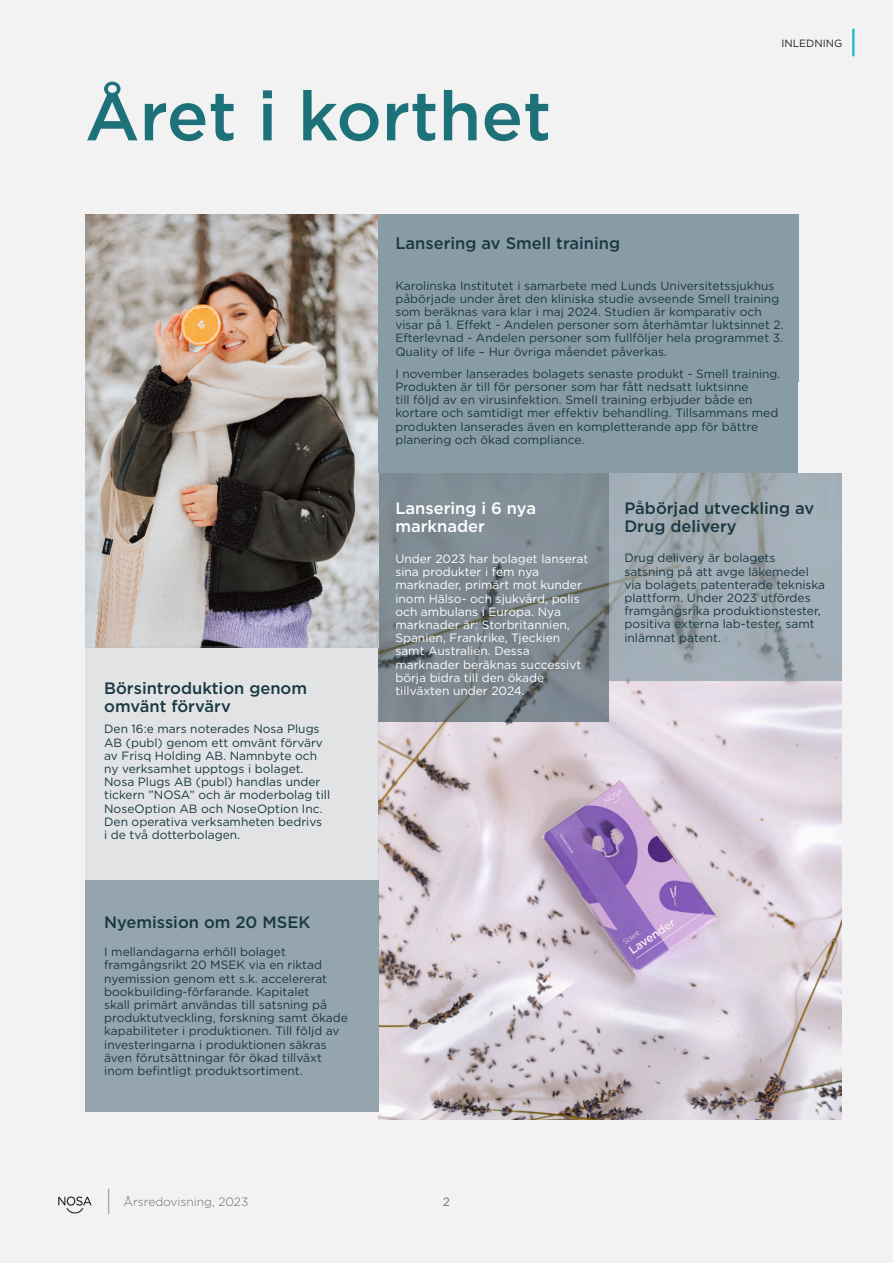
<style>
.page{position:relative;width:893px;height:1263px;background:#f2f2f2}
.page>*{position:absolute;margin:0;border:0;box-sizing:border-box;transform-origin:0 0}
._1__Rubrik{font:500 69px "Gotham";color:#1d7178}
.Brödtext{font:500 16.5px/18.1px "Gotham";color:#193841}
.Brödtext-2{font:500 16.5px/18.1px "Gotham";color:#fff}
.Brödtext-3{font:12px/13.2px "Gotham";color:#193841}
.Brödtext-4{font:12px/13.2px "Gotham";color:#fff}
.t1{font:300 12px "Gotham";color:#6d6d6d}
.t2{font:12px "Gotham";color:#6d6d6d}
.Kaptielrubrik{font:10.5px "Gotham";color:#231f20}
</style>
<div class="page">
<img style="left:379px;top:681px;width:463px;height:438px">
<div style="left:85px;top:880px;width:294px;height:232px;background:#94a5ae"></div>
<svg style="left:379px;top:472px;width:230px;height:250px;background:#7d878f"></svg>
<img style="left:85px;top:214px;width:294px;height:433px">
<div style="left:85px;top:646px;width:293px;height:234px;background:#e1e3e5"></div>
<div style="left:378px;top:214px;width:421px;height:258px;background:#889ca6"></div>
<svg style="left:609px;top:472px;width:233px;height:209px;background:#a0abb3"></svg>
<hr style="left:852px;top:30px;width:2px;height:25px;background:#19b5c9">
<img style="left:58px;top:1196px;width:34px;height:18px">
<svg style="left:108px;top:1189px;width:1px;height:24px"></svg>
<p class="_1__Rubrik" style="left:85px;top:71px;width:468px">Året i korthet</p>
<p class="Brödtext" style="left:395px;top:234px;width:226px">Lansering av Smell training</p>
<p class="Kaptielrubrik" style="left:781px;top:36px;width:62px">INLEDNING</p>
<p class="Brödtext-3" style="left:395px;top:278px;width:390px">Karolinska Institutet i samarbete med Lunds Universitetssjukhus påbörjade under året den kliniska studie avseende Smell training som beräknas vara klar i maj 2024. Studien är komparativ och visar på 1. Effekt - Andelen personer som återhämtar luktsinnet 2.<br>Efterlevnad - Andelen personer som fullföljer hela programmet 3.<br>Quality of life – Hur övriga måendet påverkas.</p>
<p class="Brödtext-3" style="left:395px;top:367px;width:387px">I november lanserades bolagets senaste produkt - Smell training.<br>Produkten är till för personer som har fått nedsatt luktsinne<br>till följd av en virusinfektion. Smell training erbjuder både en kortare och samtidigt mer effektiv behandling. Tillsammans med produkten lanserades även en kompletterande app för bättre planering och ökad compliance.</p>
<p class="Brödtext" style="left:104px;top:679px;width:204px">Börsintroduktion genom omvänt förvärv</p>
<p class="Brödtext-3" style="left:104px;top:722px;width:228px">Den 16:e mars noterades Nosa Plugs AB (publ) genom ett omvänt förvärv av Frisq Holding AB. Namnbyte och ny verksamhet upptogs i bolaget.<br>Nosa Plugs AB (publ) handlas under tickern ”NOSA” och är moderbolag till NoseOption AB och NoseOption Inc.<br>Den operativa verksamheten bedrivs<br>i de två dotterbolagen.</p>
<p class="Brödtext" style="left:104px;top:913px;width:208px">Nyemission om 20 MSEK</p>
<p class="Brödtext-3" style="left:104px;top:945px;width:245px">I mellandagarna erhöll bolaget framgångsrikt 20 MSEK via en riktad nyemission genom ett s.k. accelererat bookbuilding-förfarande. Kapitalet<br>skall primärt användas till satsning på produktutveckling, forskning samt ökade kapabiliteter i produktionen. Till följd av investeringarna i produktionen säkras även förutsättningar för ökad tillväxt inom befintligt produktsortiment.</p>
<p class="Brödtext-2" style="left:395px;top:499px;width:142px">Lansering i 6 nya marknader</p>
<p class="Brödtext-4" style="left:395px;top:552px;width:194px">Under 2023 har bolaget lanserat sina produkter i fem nya marknader, primärt mot kunder inom Hälso- och sjukvård, polis och ambulans i Europa. Nya marknader är: Storbritannien,<br>Spanien, Frankrike, Tjeckien samt Australien. Dessa marknader beräknas successivt börja bidra till den ökade tillväxten under 2024.</p>
<p class="Brödtext" style="left:624px;top:499px;width:191px">Påbörjad utveckling av<br>Drug delivery</p>
<p class="Brödtext-3" style="left:624px;top:551px;width:202px">Drug delivery är bolagets satsning på att avge läkemedel via bolagets patenterade tekniska plattform. Under 2023 utfördes framgångsrika produktionstester, positiva externa lab-tester, samt inlämnat patent.</p>
<p class="t1" style="left:124px;top:1194px;width:126px">Årsredovisning, 2023</p>
<p class="t2" style="left:443px;top:1194px;width:9px">2</p>
</div>
